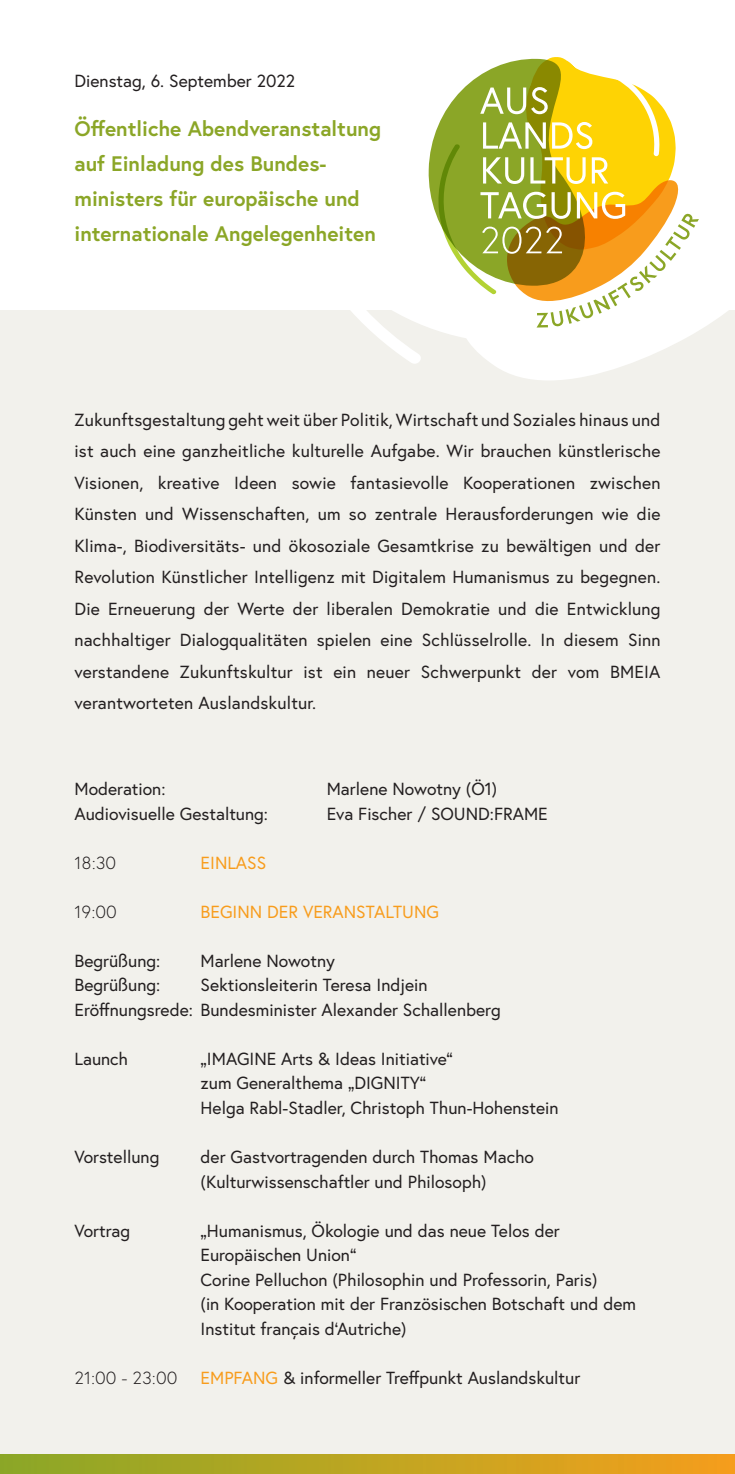
<style>
.page{position:relative;width:735px;height:1474px;background:#fff}
.page>*{position:absolute;margin:0;border:0;box-sizing:border-box;transform-origin:0 0}
.t1{font:700 21px/35px "Europa Austria";color:#8ba627}
.t2{font:17.5px/31.5px "Europa Austria";color:#231f20}
.t3{font:17.5px "Europa Austria";color:#f89c1c}
.t4{font:300 17.5px "Europa Austria";color:#231f20}
.s1{color:#f89c1c}
</style>
<div class="page">
<div style="left:0;top:310px;width:734px;height:1163px;background:#f2f1ec"></div>
<svg style="left:351px;top:219px;width:377px;height:161px;fill:#fff"></svg>
<svg style="left:427px;top:57px;width:271px;height:270px"></svg>
<div style="left:0;top:1453px;width:734px;height:20px;background:linear-gradient(to right,#8aa927,#f4a01c)"></div>
<p class="t2" style="left:74px;top:65px;width:222px">Dienstag, 6. September 2022</p>
<p class="t1" style="left:74px;top:110px;width:308px">Öffentliche Abendveranstaltung auf Einladung des Bundes&shy;ministers für europäische und internationale Angelegenheiten</p>
<p class="t2" style="left:74px;top:403px;width:587px;text-align:justify">Zukunftsgestaltung geht weit über Politik, Wirtschaft und Soziales hinaus und ist auch eine ganzheitliche kulturelle Aufgabe. Wir brauchen künstlerische Visionen, kreative Ideen sowie fantasievolle Kooperationen zwischen Künsten und Wissenschaften, um so zentrale Herausforderungen wie die Klima-, Biodiversitäts- und ökosoziale Gesamtkrise zu bewältigen und der Revolution Künstlicher Intelligenz mit Digitalem Humanismus zu begegnen.<br>Die Erneuerung der Werte der liberalen Demokratie und die Entwicklung nachhaltiger Dialogqualitäten spielen eine Schlüsselrolle. In diesem Sinn verstandene Zukunftskultur ist ein neuer Schwerpunkt der vom BMEIA verantworteten Auslandskultur.</p>
<p class="t2" style="left:74px;top:773px;width:92px">Moderation:</p>
<p class="t2" style="left:326px;top:773px;width:172px">Marlene Nowotny (Ö1)</p>
<p class="t2" style="left:74px;top:797px;width:195px">Audiovisuelle Gestaltung:</p>
<p class="t2" style="left:326px;top:797px;width:222px">Eva Fischer / SOUND:FRAME</p>
<p class="t4" style="left:74px;top:851px;width:43px">18:30</p>
<p class="t3" style="left:200px;top:851px;width:67px">EINLASS</p>
<p class="t4" style="left:74px;top:900px;width:44px">19:00</p>
<p class="t3" style="left:200px;top:900px;width:240px">BEGINN DER VERANSTALTUNG</p>
<p class="t2" style="left:74px;top:944px;width:87px">Begrüßung:</p>
<p class="t2" style="left:200px;top:944px;width:136px">Marlene Nowotny</p>
<p class="t2" style="left:74px;top:969px;width:87px">Begrüßung:</p>
<p class="t2" style="left:74px;top:972px;width:427px;line-height:24.5px;text-indent:126px">Sektionsleiterin Teresa Indjein<br>Eröffnungsrede: Bundesminister Alexander Schallenberg</p>
<p class="t2" style="left:74px;top:1042px;width:55px">Launch</p>
<p class="t2" style="left:200px;top:1046px;width:359px;line-height:24.5px">„IMAGINE Arts &amp; Ideas Initiative“<br>zum Generalthema „DIGNITY“<br>Helga Rabl-Stadler, Christoph Thun-Hohenstein</p>
<p class="t2" style="left:74px;top:1140px;width:86px">Vorstellung</p>
<p class="t2" style="left:200px;top:1144px;width:334px;line-height:24.5px">der Gastvortragenden durch Thomas Macho (Kulturwissenschaftler und Philosoph)</p>
<p class="t2" style="left:74px;top:1214px;width:57px">Vortrag</p>
<p class="t2" style="left:200px;top:1217px;width:436px;line-height:24.5px">„Humanismus, Ökologie und das neue Telos der Europäischen Union“<br>Corine Pelluchon (Philosophin und Professorin, Paris)<br>(in Kooperation mit der Französischen Botschaft und dem Institut français d‘Autriche)</p>
<p class="t4" style="left:74px;top:1366px;width:104px">21:00 - 23:00</p>
<p class="t2" style="left:200px;top:1361px;width:381px"><span class="s1">EMPFANG</span> &amp; informeller Treffpunkt Auslandskultur</p>
</div>
